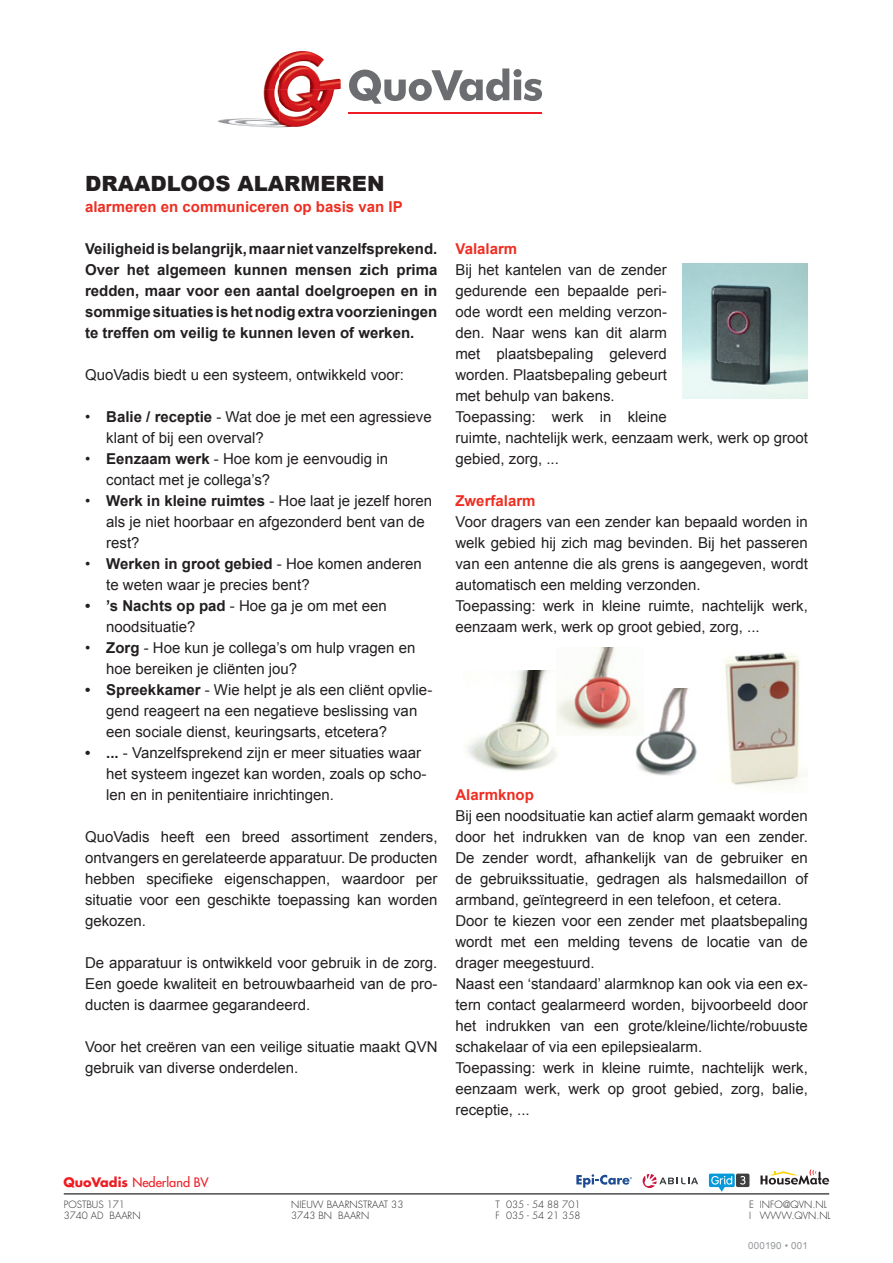
<style>
.page{position:relative;width:893px;height:1263px;background:#fff}
.page>*{position:absolute;margin:0;border:0;box-sizing:border-box;transform-origin:0 0}
.t1{font:900 21px "Arial";color:#231f20}
.t2{font:15px/21px "Arial";color:#231f20}
.t3{font:700 15px/21px "Arial";color:#231f20;text-align:justify}
.t4{font:700 15px "Arial";color:#ee2e22}
.t5{font:500 12.75px "Futura Std";color:#ee1d23}
.t6{font:300 9.75px/11.7px "Futura Std";color:#231f20}
.t7{font:9.75px "Arial";letter-spacing:.02em;color:#939598}
.s1{font-weight:700}
</style>
<div class="page">
<img style="left:682px;top:264px;width:126px;height:134px">
<img style="left:467px;top:671px;width:90px;height:100px">
<img style="left:635px;top:689px;width:62px;height:87px">
<img style="left:556px;top:648px;width:88px;height:87px">
<img style="left:724px;top:652px;width:81px;height:135px">
<hr style="left:64px;top:1193px;width:765px;height:1px;background:#231f20">
<svg style="left:576px;top:1174px;width:56px;height:14px"></svg>
<svg style="left:736px;top:1173px;width:13px;height:14px"></svg>
<svg style="left:709px;top:1173px;width:36px;height:19px"></svg>
<svg style="left:760px;top:1169px;width:69px;height:15px"></svg>
<svg style="left:643px;top:1174px;width:55px;height:14px"></svg>
<img style="left:264px;top:63px;width:12px;height:26px">
<img style="left:282px;top:51px;width:16px;height:7px">
<img style="left:310px;top:60px;width:14px;height:7px">
<img style="left:218px;top:120px;width:30px;height:6px">
<img style="left:248px;top:89px;width:31px;height:36px">
<img style="left:289px;top:89px;width:21px;height:13px">
<img style="left:310px;top:89px;width:28px;height:35px">
<hr style="left:349px;top:113px;width:193px;height:1px;background:#ee1d23">
<svg style="left:349px;top:68px;width:193px;height:36px"></svg>
<h1 class="t1" style="left:85px;top:168px;width:301px">DRAADLOOS ALARMEREN</h1>
<p class="t4" style="left:85px;top:197px;width:319px">alarmeren en communiceren op basis van IP</p>
<p class="t3" style="left:85px;top:239px;width:354px">Veiligheid is belangrijk, maar niet vanzelfsprekend.<br>Over het algemeen kunnen mensen zich prima redden, maar voor een aantal doelgroepen en in sommige situaties is het nodig extra voorzieningen te treffen om veilig te kunnen leven of werken.</p>
<p class="t2" style="left:85px;top:364px;width:321px">QuoVadis biedt u een systeem, ontwikkeld voor:</p>
<p class="t2" style="left:106px;top:406px;width:327px;text-indent:-21px">• <span class="s1">Balie / receptie</span> - Wat doe je met een agressieve klant of bij een overval?</p>
<p class="t2" style="left:106px;top:448px;width:283px;text-indent:-21px">• <span class="s1">Eenzaam werk</span> - Hoe kom je eenvoudig in contact met je collega’s?</p>
<p class="t2" style="left:106px;top:490px;width:327px;text-indent:-21px">• <span class="s1">Werk in kleine ruimtes</span> - Hoe laat je jezelf horen als je niet hoorbaar en afgezonderd bent van de rest?</p>
<p class="t2" style="left:106px;top:553px;width:317px;text-indent:-21px">• <span class="s1">Werken in groot gebied</span> - Hoe komen anderen te weten waar je precies bent?</p>
<p class="t2" style="left:106px;top:595px;width:282px;text-indent:-21px"><span class="s1">• ’s Nachts op pad</span> - Hoe ga je om met een noodsituatie?</p>
<p class="t2" style="left:106px;top:637px;width:311px;text-indent:-21px">• <span class="s1">Zorg</span> - Hoe kun je collega’s om hulp vragen en hoe bereiken je cliënten jou?</p>
<p class="t2" style="left:106px;top:679px;width:328px;text-indent:-21px"><span class="s1">• Spreekkamer</span> - Wie helpt je als een cliënt opvlie&shy;gend reageert na een negatieve beslissing van een sociale dienst, keuringsarts, etcetera?</p>
<p class="t2" style="left:106px;top:742px;width:322px;text-indent:-21px"><span class="s1">• ...</span> - Vanzelfsprekend zijn er meer situaties waar het systeem ingezet kan worden, zoals op scho&shy;len en in penitentiaire inrichtingen.</p>
<p class="t2" style="left:85px;top:826px;width:354px;text-align:justify">QuoVadis heeft een breed assortiment zenders, ontvangers en gerelateerde apparatuur. De producten hebben specifieke eigenschappen, waardoor per situatie voor een geschikte toepassing kan worden gekozen.</p>
<p class="t2" style="left:85px;top:952px;width:354px;text-align:justify">De apparatuur is ontwikkeld voor gebruik in de zorg.<br>Een goede kwaliteit en betrouwbaarheid van de pro&shy;ducten is daarmee gegarandeerd.</p>
<p class="t2" style="left:85px;top:1036px;width:354px">Voor het creëren van een veilige situatie maakt QVN gebruik van diverse onderdelen.</p>
<p class="t4" style="left:455px;top:239px;width:63px">Valalarm</p>
<p class="t2" style="left:455px;top:259px;width:354px">Bij het kantelen van de zender<br>gedurende een bepaalde peri-<br>ode wordt een melding verzon-<br>den. Naar wens kan dit alarm<br>met plaatsbepaling geleverd<br>worden. Plaatsbepaling gebeurt<br>met behulp van bakens.<br>Toepassing: werk in kleine<br>ruimte, nachtelijk werk, eenzaam werk, werk op groot gebied, zorg, ...</p>
<p class="t4" style="left:455px;top:491px;width:82px">Zwerfalarm</p>
<p class="t2" style="left:455px;top:511px;width:354px">Voor dragers van een zender kan bepaald worden in welk gebied hij zich mag bevinden. Bij het passeren van een antenne die als grens is aangegeven, wordt automatisch een melding verzonden.<br>Toepassing: werk in kleine ruimte, nachtelijk werk, eenzaam werk, werk op groot gebied, zorg, ...</p>
<p class="t4" style="left:455px;top:785px;width:80px">Alarmknop</p>
<p class="t2" style="left:455px;top:805px;width:354px">Bij een noodsituatie kan actief alarm gemaakt worden door het indrukken van de knop van een zender.<br>De zender wordt, afhankelijk van de gebruiker en de gebruikssituatie, gedragen als halsmedaillon of armband, geïntegreerd in een telefoon, et cetera.<br>Door te kiezen voor een zender met plaatsbepaling wordt met een melding tevens de locatie van de drager meegestuurd.<br>Naast een ‘standaard’ alarmknop kan ook via een ex&shy;tern contact gealarmeerd worden, bijvoorbeeld door het indrukken van een grote/kleine/lichte/robuuste schakelaar of via een epilepsiealarm.<br>Toepassing: werk in kleine ruimte, nachtelijk werk, eenzaam werk, werk op groot gebied, zorg, balie, receptie, ...</p>
<p class="t5" style="left:63px;top:1174px;width:147px"><span class="s1">QuoVadis</span> Nederland BV</p>
<p class="t6" style="left:64px;top:1198px;width:78px">POSTBUS 171<br>3740 AD BAARN</p>
<p class="t6" style="left:291px;top:1198px;width:43px">NIEUW BAARN</p>
<p class="t6" style="left:291px;top:1198px;width:114px;text-indent:66px">STRAAT 33<br>3743 BN BAARN</p>
<p class="t6" style="left:495px;top:1198px;width:87px">T 035 - 54 88 701<br>F 035 - 54 21 358</p>
<p class="t6" style="left:749px;top:1198px;width:83px">E INFO@QVN.N L<br>I WWW.QVN.N L</p>
<p class="t7" style="left:748px;top:1239px;width:61px">000190 • 001</p>
</div>
